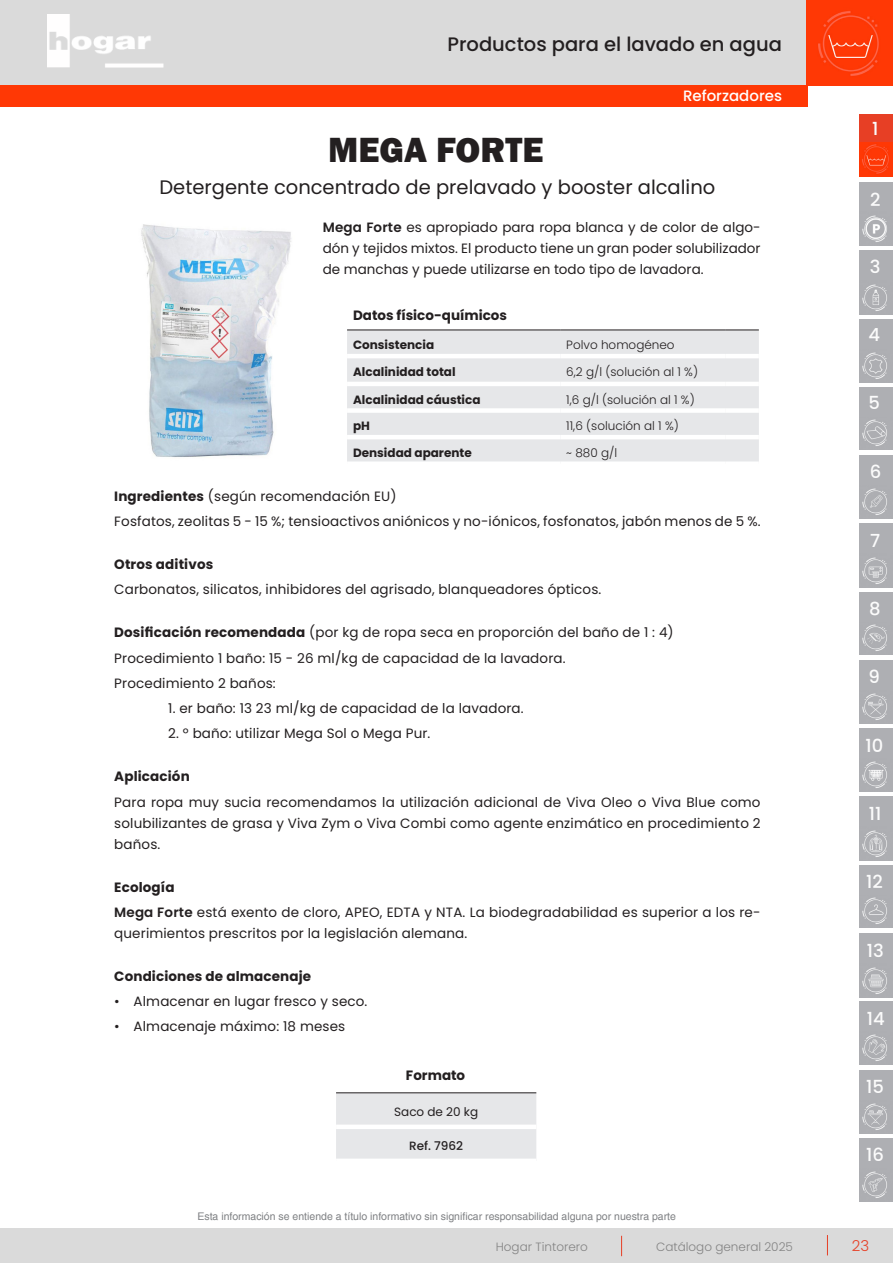
<style>
.page{position:relative;width:893px;height:1263px;background:#fff}
.page>*{position:absolute;margin:0;border:0;box-sizing:border-box;transform-origin:0 0}
.t1{font:800 36px "Franklin Gothic";color:#231f20}
.Estilo_de_párrafo_1{font:19.5px "Poppins";color:#231f20}
.t2{font:500 19.5px "Poppins";color:#231f20}
.t3{font:500 18px "Poppins";color:#fbfbfb}
.t4{font:500 15px "Poppins";color:#fff}
.t5{font:300 15px "Poppins";color:#e73f25}
.Estilo_de_párrafo_1-2{font:13.5px/21px "Poppins";letter-spacing:.01em;color:#231f20;text-align:justify}
.Estilo_de_párrafo_1-3{font:700 13.5px "Poppins";letter-spacing:.01em;color:#231f20}
.Estilo_de_párrafo_1-4{font:300 12px "Poppins";color:#231f20}
.Estilo_de_párrafo_1-5{font:700 12px "Poppins";color:#231f20}
.t6{font:300 12px "Poppins";color:#838383}
.Estilo_de_párrafo_1-6{font:12px "Poppins";color:#231f20}
.Estilo_de_párrafo_1-7{font:500 12px "Poppins";color:#231f20}
.t7{font:10.5px "Helvetica";color:#7e8083}
.s1{font-weight:600}
.s2{font-weight:700}
</style>
<div class="page">
<div style="left:1px;top:0;width:830px;height:85px;background:#dadada"></div>
<img style="left:48px;top:14px;width:115px;height:53px">
<svg style="left:0;top:0;width:1px;height:85px"></svg>
<div style="left:1px;top:1229px;width:892px;height:34px;background:#dadada"></div>
<svg style="left:827px;top:1235px;width:1px;height:20px"></svg>
<svg style="left:621px;top:1236px;width:1px;height:20px"></svg>
<div style="left:859px;top:114px;width:34px;height:30px;background:#e73f25"></div>
<img style="left:859px;top:348px;width:34px;height:34px">
<div style="left:859px;top:182px;width:34px;height:30px;background:#aeafb3"></div>
<img style="left:859px;top:280px;width:34px;height:34px">
<div style="left:859px;top:250px;width:34px;height:30px;background:#aeafb3"></div>
<img style="left:859px;top:212px;width:34px;height:34px">
<div style="left:859px;top:319px;width:34px;height:29px;background:#aeafb3"></div>
<img style="left:859px;top:417px;width:34px;height:33px">
<div style="left:859px;top:387px;width:34px;height:30px;background:#aeafb3"></div>
<img style="left:859px;top:485px;width:34px;height:34px">
<div style="left:859px;top:455px;width:34px;height:30px;background:#aeafb3"></div>
<img style="left:859px;top:553px;width:34px;height:34px">
<div style="left:859px;top:523px;width:34px;height:30px;background:#aeafb3"></div>
<img style="left:859px;top:621px;width:34px;height:33px">
<div style="left:859px;top:592px;width:34px;height:29px;background:#aeafb3"></div>
<img style="left:859px;top:690px;width:34px;height:34px">
<div style="left:859px;top:660px;width:34px;height:30px;background:#aeafb3"></div>
<img style="left:859px;top:758px;width:34px;height:33px">
<div style="left:859px;top:728px;width:34px;height:30px;background:#aeafb3"></div>
<img style="left:859px;top:826px;width:34px;height:34px">
<div style="left:859px;top:796px;width:34px;height:30px;background:#aeafb3"></div>
<img style="left:859px;top:895px;width:34px;height:33px">
<div style="left:859px;top:865px;width:34px;height:30px;background:#aeafb3"></div>
<img style="left:859px;top:963px;width:34px;height:34px">
<div style="left:859px;top:933px;width:34px;height:30px;background:#aeafb3"></div>
<img style="left:859px;top:1031px;width:34px;height:33px">
<div style="left:859px;top:1001px;width:34px;height:30px;background:#aeafb3"></div>
<img style="left:859px;top:1099px;width:34px;height:34px">
<div style="left:859px;top:1070px;width:34px;height:29px;background:#aeafb3"></div>
<img style="left:859px;top:1167px;width:34px;height:34px">
<div style="left:859px;top:1138px;width:34px;height:29px;background:#aeafb3"></div>
<img style="left:859px;top:142px;width:34px;height:34px">
<div style="left:0;top:85px;width:808px;height:21px;background:#ff3805"></div>
<img style="left:807px;top:0;width:86px;height:86px">
<img style="left:141px;top:224px;width:150px;height:233px">
<div style="left:347px;top:331px;width:412px;height:130px;background:#e6e7e9"></div>
<hr style="left:347px;top:354px;width:213px;height:4px;background:#fff">
<hr style="left:560px;top:354px;width:166px;height:4px;background:#fff">
<hr style="left:726px;top:354px;width:33px;height:4px;background:#fff">
<hr style="left:347px;top:382px;width:213px;height:4px;background:#fff">
<hr style="left:560px;top:382px;width:166px;height:4px;background:#fff">
<hr style="left:726px;top:382px;width:33px;height:4px;background:#fff">
<div style="left:347px;top:408px;width:213px;height:5px;background:#fff"></div>
<div style="left:560px;top:408px;width:166px;height:5px;background:#fff"></div>
<div style="left:726px;top:408px;width:33px;height:5px;background:#fff"></div>
<hr style="left:347px;top:435px;width:213px;height:4px;background:#fff">
<hr style="left:560px;top:435px;width:166px;height:4px;background:#fff">
<hr style="left:726px;top:435px;width:33px;height:4px;background:#fff">
<hr style="left:347px;top:330px;width:213px;height:1px;background:#231f20">
<hr style="left:560px;top:330px;width:166px;height:1px;background:#231f20">
<hr style="left:726px;top:330px;width:33px;height:1px;background:#231f20">
<div style="left:336px;top:1093px;width:200px;height:65px;background:#e6e7e9"></div>
<div style="left:336px;top:1124px;width:200px;height:5px;background:#fff"></div>
<hr style="left:336px;top:1092px;width:200px;height:1px;background:#231f20">
<h2 class="t2" style="left:448px;top:33px;width:336px">Productos para el lavado en agua</h2>
<p class="t4" style="left:683px;top:87px;width:101px">Reforzadores</p>
<p class="t1" style="left:328px;top:126px;width:217px">MEGA FORTE</p>
<p class="Estilo_de_párrafo_1" style="left:160px;top:176px;width:557px">Detergente concentrado de prelavado y booster alcalino</p>
<p class="Estilo_de_párrafo_1-2" style="left:323px;top:216px;width:439px"><span class="s1">Mega Forte</span> es apropiado para ropa blanca y de color de algo&shy;dón y tejidos mixtos. El producto tiene un gran poder solubilizador de manchas y puede utilizarse en todo tipo de lavadora.</p>
<p class="Estilo_de_párrafo_1-3" style="left:353px;top:307px;width:155px">Datos físico-químicos</p>
<p class="Estilo_de_párrafo_1-5" style="left:353px;top:338px;width:83px">Consistencia</p>
<p class="Estilo_de_párrafo_1-4" style="left:566px;top:338px;width:110px">Polvo homogéneo</p>
<p class="Estilo_de_párrafo_1-5" style="left:353px;top:365px;width:104px">Alcalinidad total</p>
<p class="Estilo_de_párrafo_1-4" style="left:566px;top:365px;width:133px">6,2 g/l (solución al 1 %)</p>
<p class="Estilo_de_párrafo_1-5" style="left:353px;top:392px;width:129px">Alcalinidad cáustica</p>
<p class="Estilo_de_párrafo_1-4" style="left:566px;top:392px;width:130px">1,6 g/l (solución al 1 %)</p>
<p class="Estilo_de_párrafo_1-5" style="left:353px;top:419px;width:18px">pH</p>
<p class="Estilo_de_párrafo_1-4" style="left:566px;top:419px;width:114px">11,6 (solución al 1 %)</p>
<p class="Estilo_de_párrafo_1-5" style="left:353px;top:446px;width:120px">Densidad aparente</p>
<p class="Estilo_de_párrafo_1-4" style="left:566px;top:446px;width:52px">~ 880 g/l</p>
<p class="Estilo_de_párrafo_1-2" style="left:114px;top:486px;width:284px"><span class="s2">Ingredientes</span> (según recomendación EU)</p>
<p class="Estilo_de_párrafo_1-2" style="left:114px;top:511px;width:648px">Fosfatos, zeolitas 5 - 15 %; tensioactivos aniónicos y no-iónicos, fosfonatos, jabón menos de 5 %.</p>
<p class="Estilo_de_párrafo_1-3" style="left:114px;top:556px;width:100px">Otros aditivos</p>
<p class="Estilo_de_párrafo_1-2" style="left:114px;top:579px;width:489px">Carbonatos, silicatos, inhibidores del agrisado, blanqueadores ópticos.</p>
<p class="Estilo_de_párrafo_1-2" style="left:114px;top:622px;width:561px"><span class="s2">Dosificación recomendada</span> (por kg de ropa seca en proporción del baño de 1 : 4)</p>
<p class="Estilo_de_párrafo_1-2" style="left:114px;top:647px;width:453px">Procedimiento 1 baño: 15 - 26 ml/kg de capacidad de la lavadora.</p>
<p class="Estilo_de_párrafo_1-2" style="left:114px;top:673px;width:163px">Procedimiento 2 baños:</p>
<p class="Estilo_de_párrafo_1-2" style="left:168px;top:698px;width:357px">1. er baño: 13 23 ml/kg de capacidad de la lavadora.</p>
<p class="Estilo_de_párrafo_1-2" style="left:168px;top:723px;width:264px">2. º baño: utilizar Mega Sol o Mega Pur.</p>
<p class="Estilo_de_párrafo_1-3" style="left:114px;top:769px;width:77px">Aplicación</p>
<p class="Estilo_de_párrafo_1-2" style="left:114px;top:791px;width:648px">Para ropa muy sucia recomendamos la utilización adicional de Viva Oleo o Viva Blue como solubilizantes de grasa y Viva Zym o Viva Combi como agente enzimático en procedimiento 2 baños.</p>
<p class="Estilo_de_párrafo_1-3" style="left:114px;top:879px;width:62px">Ecología</p>
<p class="Estilo_de_párrafo_1-2" style="left:114px;top:902px;width:648px"><span class="s1">Mega Forte</span> está exento de cloro, APEO, EDTA y NTA. La biodegradabilidad es superior a los re&shy;querimientos prescritos por la legislación alemana.</p>
<p class="Estilo_de_párrafo_1-3" style="left:114px;top:968px;width:198px">Condiciones de almacenaje</p>
<p class="Estilo_de_párrafo_1-2" style="left:114px;top:991px;width:255px">• Almacenar en lugar fresco y seco.</p>
<p class="Estilo_de_párrafo_1-2" style="left:114px;top:1016px;width:232px">• Almacenaje máximo: 18 meses</p>
<p class="Estilo_de_párrafo_1-3" style="left:406px;top:1068px;width:61px">Formato</p>
<p class="Estilo_de_párrafo_1-6" style="left:394px;top:1105px;width:86px">Saco de 20 kg</p>
<p class="Estilo_de_párrafo_1-7" style="left:409px;top:1139px;width:55px">Ref. 7962</p>
<p class="t7" style="left:197px;top:1210px;width:480px">Esta información se entiende a título informativo sin significar responsabilidad alguna por nuestra parte</p>
<h3 class="t3" style="left:872px;top:119px;width:8px">1</h3>
<h3 class="t3" style="left:870px;top:189px;width:12px">2</h3>
<h3 class="t3" style="left:870px;top:256px;width:12px">3</h3>
<h3 class="t3" style="left:869px;top:324px;width:13px">4</h3>
<h3 class="t3" style="left:869px;top:393px;width:13px">5</h3>
<h3 class="t3" style="left:870px;top:461px;width:13px">6</h3>
<h3 class="t3" style="left:870px;top:530px;width:12px">7</h3>
<h3 class="t3" style="left:869px;top:598px;width:13px">8</h3>
<h3 class="t3" style="left:869px;top:666px;width:13px">9</h3>
<h3 class="t3" style="left:865px;top:735px;width:19px">10</h3>
<h3 class="t3" style="left:869px;top:803px;width:14px">11</h3>
<h3 class="t3" style="left:866px;top:871px;width:18px">12</h3>
<h3 class="t3" style="left:867px;top:940px;width:18px">13</h3>
<h3 class="t3" style="left:867px;top:1008px;width:19px">14</h3>
<h3 class="t3" style="left:866px;top:1076px;width:19px">15</h3>
<h3 class="t3" style="left:866px;top:1144px;width:19px">16</h3>
<p class="t6" style="left:496px;top:1240px;width:94px">Hogar Tintorero</p>
<p class="t6" style="left:656px;top:1240px;width:138px">Catálogo general 2025</p>
<p class="t5" style="left:852px;top:1237px;width:19px">23</p>
</div>
